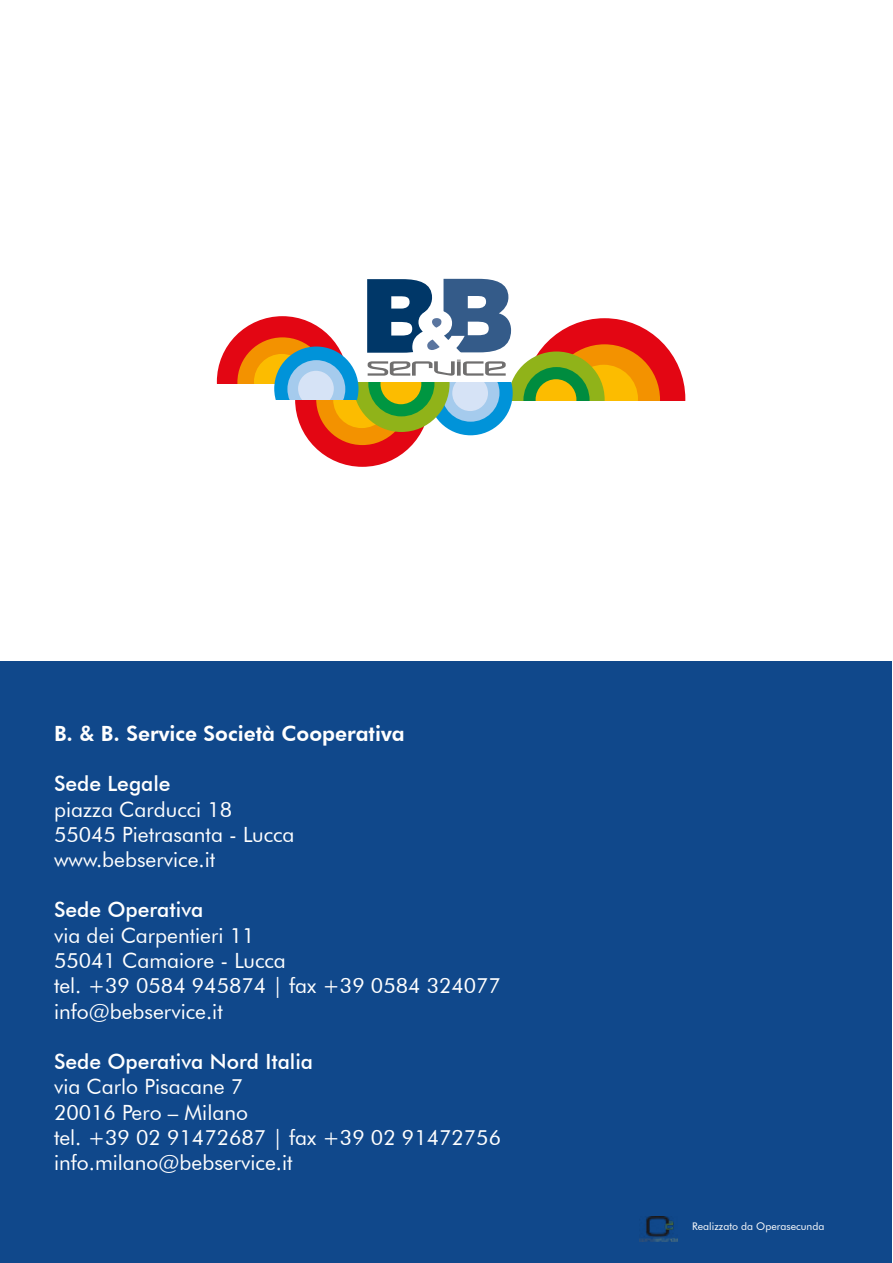
<style>
.page{position:relative;width:893px;height:1263px;background:#fff}
.page>*{position:absolute;margin:0;border:0;box-sizing:border-box;transform-origin:0 0}
.t1{font:21px/25.2px "Futura BT";color:#fff}
.t2{font:500 21px "Futura BT";color:#fff}
.t3{font:800 21px "Futura BT";color:#fff}
.t4{font:10.5px "Futura BT";color:#fff}
</style>
<div class="page">
<div style="left:0;top:661px;width:892px;height:602px;background:#10488b"></div>
<hr style="left:892px;top:0;width:1px;height:659px;background:#10488b">
<svg style="left:217px;top:279px;width:468px;height:188px"></svg>
<img style="left:640px;top:1217px;width:37px;height:24px">
<p class="t3" style="left:54px;top:721px;width:352px">B. &amp; B. Service Società Cooperativa</p>
<p class="t2" style="left:54px;top:771px;width:118px">Sede Legale</p>
<p class="t1" style="left:54px;top:796px;width:242px">piazza Carducci 18<br>55045 Pietrasanta - Lucca www.bebservice.it</p>
<p class="t2" style="left:54px;top:897px;width:151px">Sede Operativa</p>
<p class="t1" style="left:54px;top:922px;width:449px">via dei Carpentieri 11<br>55041 Camaiore - Lucca<br>tel. +39 0584 945874 | fax +39 0584 324077 info@bebservice.it</p>
<p class="t2" style="left:54px;top:1049px;width:261px">Sede Operativa Nord Italia</p>
<p class="t1" style="left:54px;top:1074px;width:449px">via Carlo Pisacane 7<br>20016 Pero – Milano<br>tel. +39 02 91472687 | fax +39 02 91472756 info.milano@bebservice.it</p>
<p class="t4" style="left:692px;top:1219px;width:134px">Realizzato da Operasecunda</p>
</div>
